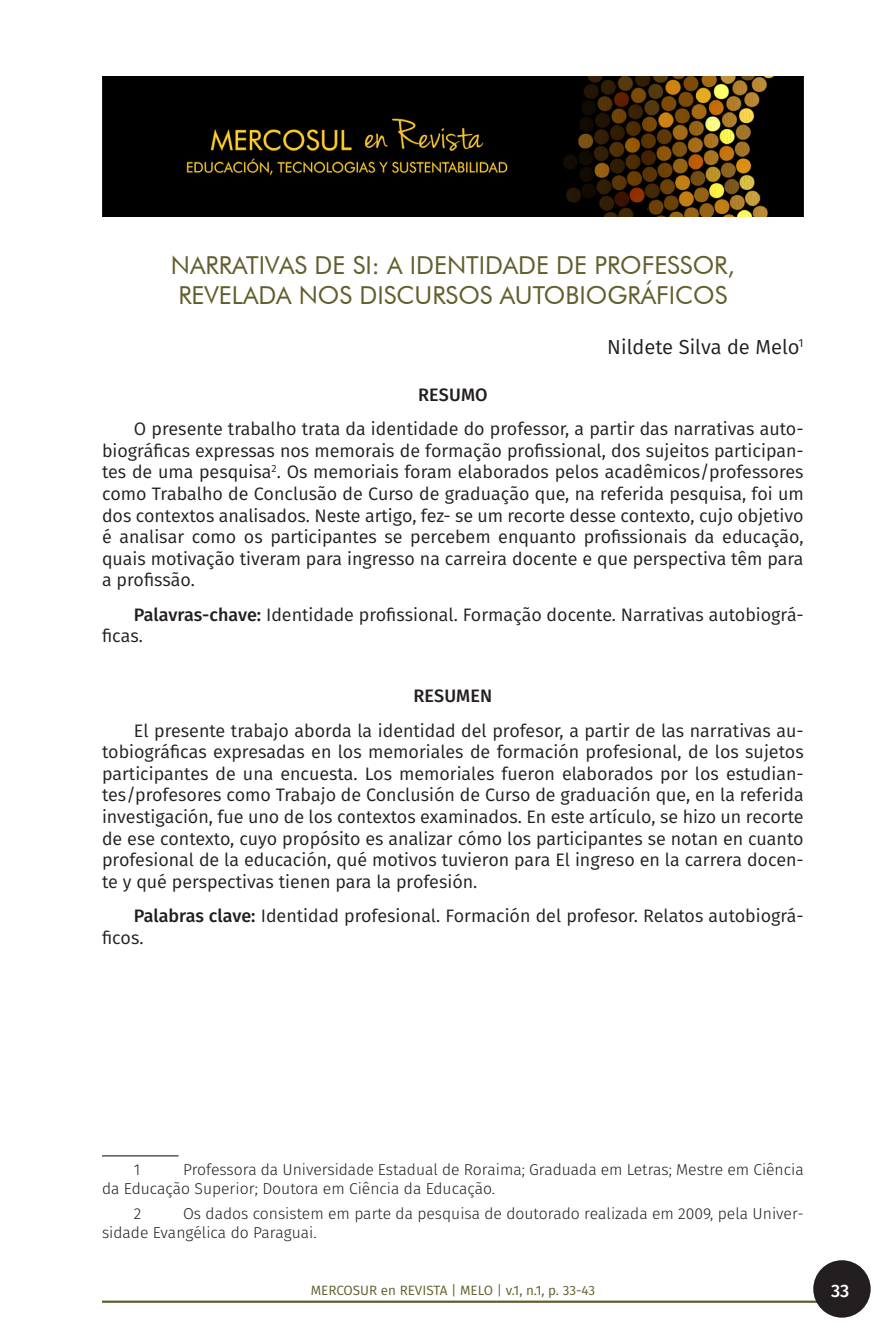
<style>
.page{position:relative;width:893px;height:1340px;background:#fff}
.page>*{position:absolute;margin:0;border:0;box-sizing:border-box;transform-origin:0 0}
.Títulos{font:24.75px/29.7px "Futura BT";color:#625e2d}
.Nome__Direita{font:20.25px "Fira Sans";color:#231f20}
.t1{font:18px/21.6px "Fira Sans";color:#231f20;text-align:justify}
.RESUMO___ABSTRACT{font:500 18px "Fira Sans";letter-spacing:.01em;color:#231f20}
.t2{font:500 18px "Fira Sans";color:#fff}
.Nota_de_Rodapé{font:300 15.75px/18.9px "Fira Sans";color:#231f20}
.t3{font:13.5px "Fira Sans";color:#625e2d}
.s1{font-weight:500}
</style>
<div class="page">
<hr style="left:102px;top:1300px;width:740px;height:2px;background:#625e2d">
<div style="left:813px;top:1260px;width:58px;height:57px;background:#231f20;border-radius:50%"></div>
<img style="left:102px;top:77px;width:702px;height:140px">
<hr style="left:102px;top:1155px;width:77px;height:1px;background:#231f20">
<p class="Títulos" style="left:171px;top:250px;width:565px">NARRATIVAS DE SI: A IDENTIDADE DE PROFESSOR,<br>REVELADA NOS DISCURSOS AUTOBIOGRÁFICOS</p>
<p class="Nome__Direita" style="left:607px;top:331px;width:198px">Nildete Silva de Melo<sup>1</sup></p>
<p class="RESUMO___ABSTRACT" style="left:418px;top:380px;width:71px">RESUMO</p>
<p class="t1" style="left:102px;top:417px;width:703px;text-indent:32px">O presente trabalho trata da identidade do professor, a partir das narrativas auto&shy;biográficas expressas nos memorais de formação profissional, dos sujeitos participan&shy;tes de uma pesquisa<sup>2</sup>. Os memoriais foram elaborados pelos acadêmicos/professores como Trabalho de Conclusão de Curso de graduação que, na referida pesquisa, foi um dos contextos analisados. Neste artigo, fez- se um recorte desse contexto, cujo objetivo é analisar como os participantes se percebem enquanto profissionais da educação, quais motivação tiveram para ingresso na carreira docente e que perspectiva têm para a profissão.</p>
<p class="t1" style="left:102px;top:603px;width:703px;text-indent:32px"><span class="s1">Palavras-chave:</span> Identidade profissional. Formação docente. Narrativas autobiográ&shy;ficas.</p>
<p class="RESUMO___ABSTRACT" style="left:413px;top:681px;width:81px">RESUMEN</p>
<p class="t1" style="left:102px;top:719px;width:703px;text-indent:32px">El presente trabajo aborda la identidad del profesor, a partir de las narrativas au&shy;tobiográficas expresadas en los memoriales de formación profesional, de los sujetos participantes de una encuesta. Los memoriales fueron elaborados por los estudian&shy;tes/profesores como Trabajo de Conclusión de Curso de graduación que, en la referida investigación, fue uno de los contextos examinados. En este artículo, se hizo un recorte de ese contexto, cuyo propósito es analizar cómo los participantes se notan en cuanto profesional de la educación, qué motivos tuvieron para El ingreso en la carrera docen&shy;te y qué perspectivas tienen para la profesión.</p>
<p class="t1" style="left:102px;top:904px;width:703px;text-indent:32px"><span class="s1">Palabras clave:</span> Identidad profesional. Formación del profesor. Relatos autobiográ&shy;ficos.</p>
<p class="Nota_de_Rodapé" style="left:102px;top:1159px;width:703px;text-indent:81px">Professora da Universidade Estadual de Roraima; Graduada em Letras; Mestre em Ciência da Educação Superior; Doutora em Ciência da Educação.</p>
<p class="Nota_de_Rodapé" style="left:134px;top:1203px;width:9px">2</p>
<p class="Nota_de_Rodapé" style="left:134px;top:1159px;width:8px">1</p>
<p class="Nota_de_Rodapé" style="left:102px;top:1203px;width:703px;text-indent:81px">Os dados consistem em parte da pesquisa de doutorado realizada em 2009, pela Univer&shy;sidade Evangélica do Paraguai.</p>
<p class="t3" style="left:311px;top:1280px;width:286px">MERCOSUR en REVISTA | MELO | v.1, n.1, p. 33-43</p>
<p class="t2" style="left:831px;top:1276px;width:20px">33</p>
</div>
